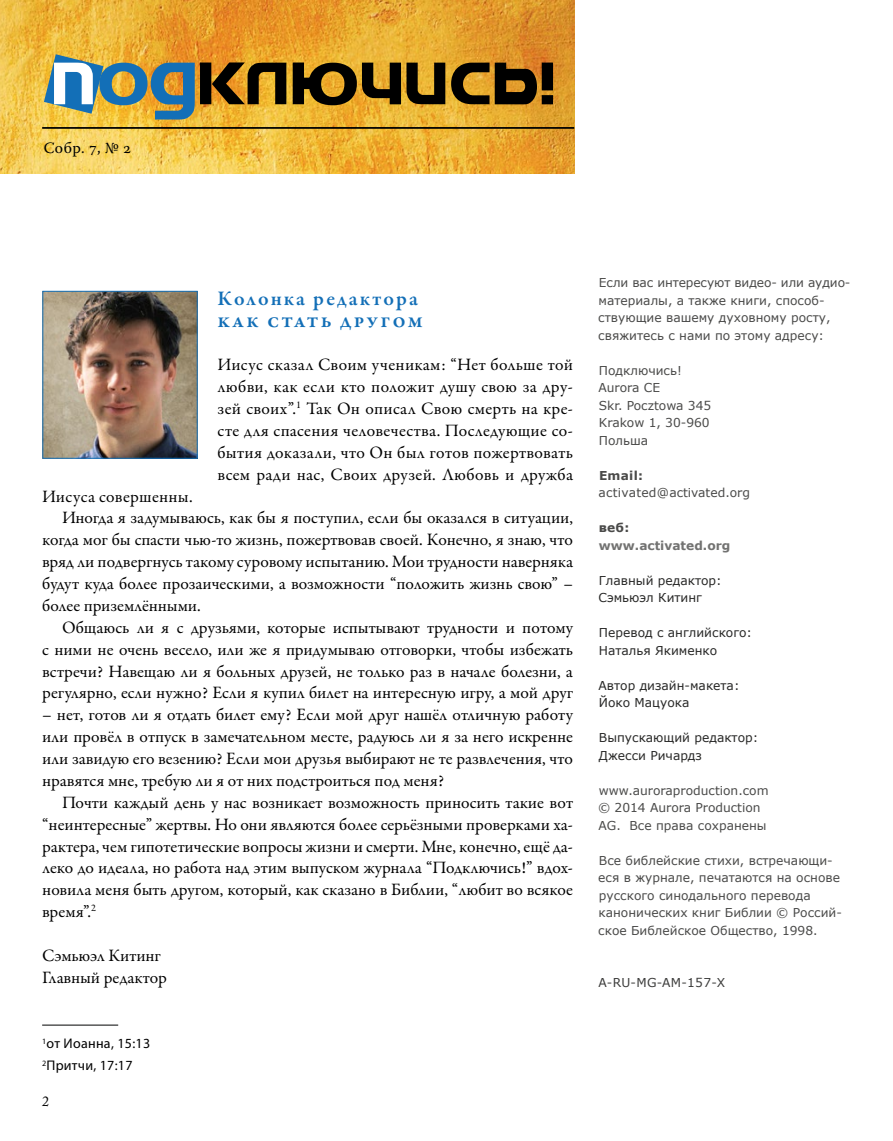
<style>
.page{position:relative;width:893px;height:1141px;background:#fff}
.page>*{position:absolute;margin:0;border:0;box-sizing:border-box;transform-origin:0 0}
.t1{font:600 21px/21.9px "Garamond Premr Pro";letter-spacing:.1em;color:#136fb7}
.t2{font:17.5px/21.9px "Garamond Premr Pro";color:#000;text-align:justify}
.t3{font:15.75px "Warnock Pro";color:#000}
.t4{font:14px/21.9px "Myriad Pro";letter-spacing:.02em;color:#000}
.t5{font:14px "Adobe Caslon Pro";color:#000}
.t6{font:12.25px/17.5px "Verdana";color:#4a4a49}
.t7{font:12.25px/17.5px "Verdana";color:#282827}
.t8{font:700 12.25px "Verdana";color:#727271}
.t9{font:12.25px "Verdana";letter-spacing:.02em;color:#3c3c3b}
.t10{font:700 12.25px "Verdana";letter-spacing:.02em;color:#4a4a49}
</style>
<div class="page">
<img style="left:0;top:0;width:574px;height:173px">
<img style="left:44px;top:293px;width:152px;height:164px">
<div style="left:42px;top:291px;width:156px;height:168px;border:1px solid #136fb7"></div>
<hr style="left:42px;top:127px;width:532px;height:2px;background:#000">
<hr style="left:42px;top:1025px;width:76px;height:1px;background:#010202">
<svg style="left:44px;top:54px;width:445px;height:66px;background:#988141"></svg>
<svg style="left:495px;top:63px;width:58px;height:41px;background:#432c0c"></svg>
<p class="t3" style="left:44px;top:138px;width:89px">Собр. 7, № 2</p>
<p class="t1" style="left:217px;top:288px;width:207px">Колонка редактора kак стать другом</p>
<p class="t2" style="left:217px;top:354px;width:357px">Иисус сказал Своим ученикам: “Нет больше той любви, как если кто положит душу свою за дру&shy;зей своих”.<sup>1</sup> Так Он описал Свою смерть на кре&shy;сте для спасения человечества. Последующие со&shy;бытия доказали, что Он был готов пожертвовать всем ради нас, Своих друзей. Любовь и дружба</p>
<p class="t2" style="left:42px;top:486px;width:152px">Иисуса совершенны.</p>
<p class="t2" style="left:62px;top:507px;width:512px">Иногда я задумываюсь, как бы я поступил, если бы оказался в ситуации,</p>
<p class="t2" style="left:42px;top:529px;width:532px">когда мог бы спасти чью-то жизнь, пожертвовав своей. Конечно, я знаю, что</p>
<p class="t2" style="left:42px;top:551px;width:532px">вряд ли подвергнусь такому суровому испытанию. Мои трудности наверняка</p>
<p class="t2" style="left:42px;top:573px;width:532px">будут куда более прозаическими, а возможности “положить жизнь свою” –</p>
<p class="t2" style="left:42px;top:595px;width:160px">более приземлёнными.</p>
<p class="t2" style="left:62px;top:617px;width:512px">Общаюсь ли я с друзьями, которые испытывают трудности и потому</p>
<p class="t2" style="left:42px;top:639px;width:532px">с ними не очень весело, или же я придумываю отговорки, чтобы избежать</p>
<p class="t2" style="left:42px;top:661px;width:532px">встречи? Навещаю ли я больных друзей, не только раз в начале болезни, а</p>
<p class="t2" style="left:42px;top:682px;width:532px">регулярно, если нужно? Если я купил билет на интересную игру, а мой друг</p>
<p class="t2" style="left:42px;top:704px;width:532px">– нет, готов ли я отдать билет ему? Если мой друг нашёл отличную работу или провёл в отпуск в замечательном месте, радуюсь ли я за него искренне или завидую его везению? Если мои друзья выбирают не те развлечения, что нравятся мне, требую ли я от них подстроиться под меня?</p>
<p class="t2" style="left:42px;top:792px;width:532px;text-indent:20px">Почти каждый день у нас возникает возможность приносить такие вот “неинтересные” жертвы. Но они являются более серьёзными проверками ха&shy;рактера, чем гипотетические вопросы жизни и смерти. Мне, конечно, ещё да&shy;леко до идеала, но работа над этим выпуском журнала “Подключись!” вдох&shy;новила меня быть другом, который, как сказано в Библии, “любит во всякое время”.<sup>2</sup></p>
<p class="t2" style="left:42px;top:945px;width:126px">Сэмьюэл Китинг<br>Главный редактор</p>
<p class="t4" style="left:42px;top:1033px;width:110px"><sup>1</sup>от Иоанна, 15:13<br><sup>2</sup>Притчи, 17:17</p>
<p class="t5" style="left:42px;top:1093px;width:8px">2</p>
<p class="t6" style="left:598px;top:274px;width:254px">Если вас интересуют видео- или аудио&shy;материалы, а также книги, способ&shy;ствующие вашему духовному росту, свяжитесь с нами по этому адресу:</p>
<p class="t6" style="left:598px;top:361px;width:114px">Подключись!<br>Aurora CE<br>Skr. Pocztowa 345<br>Krakow 1, 30-960<br>Польша</p>
<p class="t10" style="left:599px;top:466px;width:46px">Email:</p>
<p class="t6" style="left:599px;top:484px;width:153px">activated@activated.org</p>
<p class="t10" style="left:599px;top:519px;width:32px">веб:</p>
<p class="t8" style="left:599px;top:536px;width:133px">www.activated.org</p>
<p class="t7" style="left:598px;top:571px;width:125px">Главный редактор:<br>Сэмьюэл Китинг</p>
<p class="t7" style="left:599px;top:624px;width:155px">Перевод с английского:<br>Наталья Якименко</p>
<p class="t7" style="left:598px;top:676px;width:143px">Автор дизайн-макета:<br>Йоко Мацуока</p>
<p class="t7" style="left:599px;top:729px;width:161px">Выпускающий редактор:<br>Джесси Ричардз</p>
<p class="t6" style="left:598px;top:781px;width:172px">www.auroraproduction.com © 2014 Aurora Production<br>AG. Все права сохранены</p>
<p class="t6" style="left:598px;top:851px;width:245px">Все библейские стихи, встречающи&shy;еся в журнале, печатаются на основе русского синодального перевода канонических книг Библии © Россий&shy;ское Библейское Общество, 1998.</p>
<p class="t9" style="left:598px;top:974px;width:128px">a-ru-mg-am-157-x</p>
</div>
